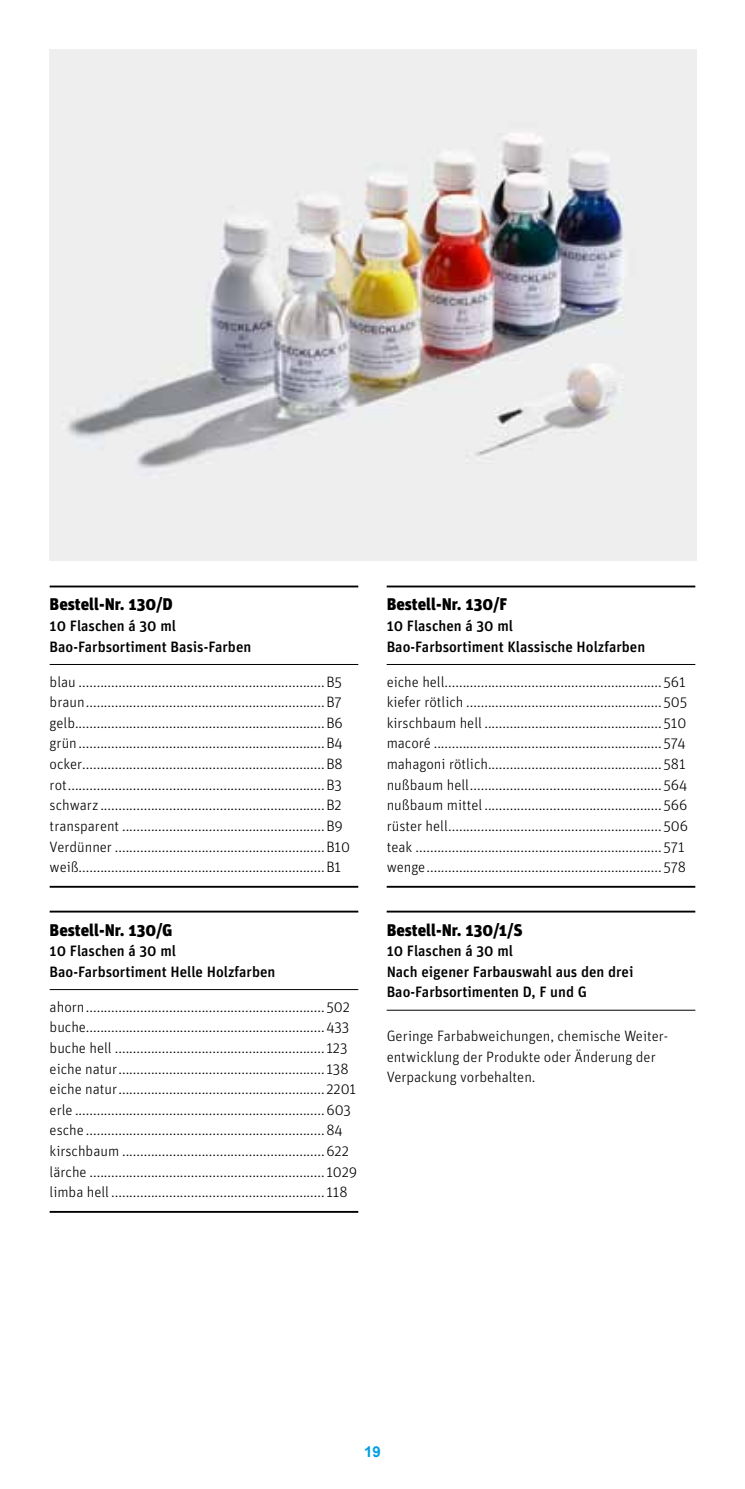
<style>
.page{position:relative;width:745px;height:1489px;background:#fff}
.page>*{position:absolute;margin:0;border:0;box-sizing:border-box;transform-origin:0 0}
.t1{font:900 17px "Unit";color:#000}
.t2{font:300 15px/20.5px "Unit";color:#000}
.t3{font:500 15px/20.5px "Unit";color:#000}
.t4{font:700 15px "Arial";color:#009ee3}
</style>
<div class="page">
<img style="left:50px;top:50px;width:646px;height:510px">
<hr style="left:50px;top:585px;width:308px;height:2px;background:#000">
<hr style="left:50px;top:664px;width:308px;height:1px;background:#000">
<hr style="left:50px;top:885px;width:308px;height:2px;background:#000">
<hr style="left:386px;top:585px;width:308px;height:2px;background:#000">
<hr style="left:386px;top:664px;width:308px;height:1px;background:#000">
<hr style="left:386px;top:885px;width:308px;height:2px;background:#000">
<hr style="left:50px;top:910px;width:308px;height:2px;background:#000">
<hr style="left:50px;top:989px;width:308px;height:1px;background:#000">
<hr style="left:50px;top:1210px;width:308px;height:2px;background:#000">
<hr style="left:386px;top:910px;width:308px;height:2px;background:#000">
<hr style="left:386px;top:1009px;width:308px;height:1px;background:#000">
<p class="t1" style="left:50px;top:594px;width:124px">Bestell-Nr. 130/D</p>
<p class="t3" style="left:50px;top:615px;width:203px">10 Flaschen á 30 ml<br>Bao-Farbsortiment Basis-Farben</p>
<p class="t2" style="left:50px;top:671px;width:302px">blau ....................................................................B5 braun..................................................................B7 gelb.....................................................................B6 grün....................................................................B4 ocker...................................................................B8 rot.......................................................................B3 schwarz ..............................................................B2 transparent ........................................................B9<br>Verdünner ..........................................................B10 weiß....................................................................B1</p>
<p class="t1" style="left:50px;top:919px;width:124px">Bestell-Nr. 130/G</p>
<p class="t3" style="left:50px;top:940px;width:227px">10 Flaschen á 30 ml<br>Bao-Farbsortiment Helle Holzfarben</p>
<p class="t2" style="left:50px;top:996px;width:309px">ahorn..................................................................502 buche..................................................................433 buche hell ..........................................................123 eiche natur.........................................................138 eiche natur.........................................................2201 erle .....................................................................603 esche ..................................................................84 kirschbaum ........................................................622 lärche .................................................................1029 limba hell ...........................................................118</p>
<p class="t1" style="left:386px;top:594px;width:122px">Bestell-Nr. 130/F</p>
<p class="t3" style="left:386px;top:615px;width:260px">10 Flaschen á 30 ml<br>Bao-Farbsortiment Klassische Holzfarben</p>
<p class="t2" style="left:386px;top:671px;width:303px">eiche hell............................................................561 kiefer rötlich ......................................................505 kirschbaum hell .................................................510 macoré ...............................................................574 mahagoni rötlich................................................581 nußbaum hell.....................................................564 nußbaum mittel .................................................566 rüster hell...........................................................506 teak ....................................................................571 wenge.................................................................578</p>
<p class="t1" style="left:386px;top:919px;width:137px">Bestell-Nr. 130/1/S</p>
<p class="t3" style="left:386px;top:940px;width:248px">10 Flaschen á 30 ml<br>Nach eigener Farbauswahl aus den drei<br>Bao-Farbsortimenten D, F und G</p>
<p class="t2" style="left:386px;top:1025px;width:283px">Geringe Farbabweichungen, chemische Weiter&shy;entwicklung der Produkte oder Änderung der<br>Verpackung vorbehalten.</p>
<p class="t4" style="left:364px;top:1441px;width:18px">19</p>
</div>
